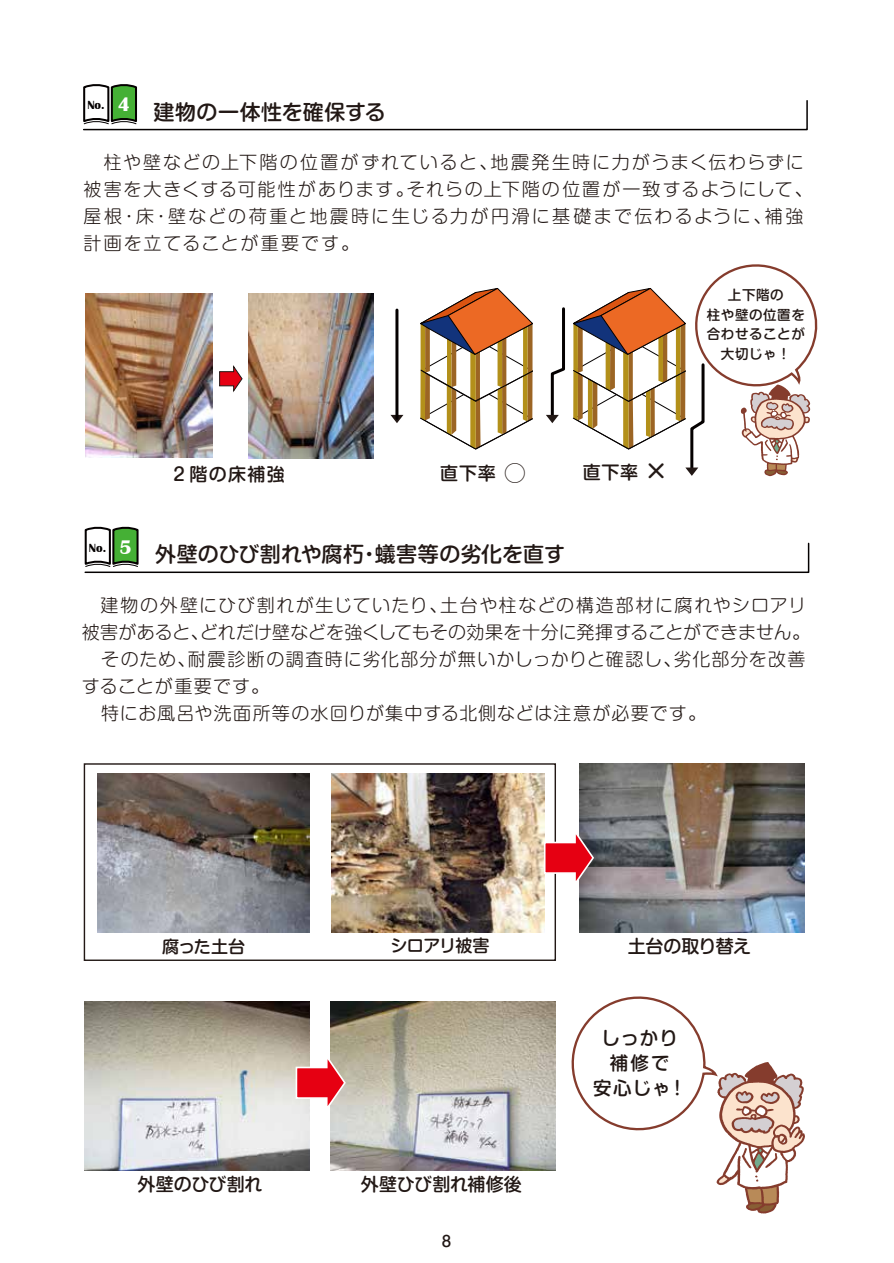
<style>
.page{position:relative;width:894px;height:1263px;background:#fff}
.page>*{position:absolute;margin:0;border:0;box-sizing:border-box;transform-origin:0 0}
.t1{font:500 21px "Shin M Go Pr 6";letter-spacing:.01em;color:#221815}
.t2{font:500 18.45px/25.3px "Shin M Go Pr 6";letter-spacing:.06em;color:#221815;text-align:center}
.t3{font:300 18px/27px "Shin M Go Pr 6";letter-spacing:.045em;color:#221815}
.t4{font:300 18px/27px "Shin M Go Pr 6";letter-spacing:.105em;color:#221815}
.t5{font:500 18px "Shin M Go Pr 6";letter-spacing:.01em;color:#221815}
.t6{font:500 18px "Shin M Go Pr 6";letter-spacing:-.02em;color:#221815}
.t7{font:500 17.1px "Shin M Go Pr 6";letter-spacing:-.035em;color:#221815}
.t8{font:500 15px "Shin M Go Pr 6";color:#221815}
.t9{font:500 13.5px/19.5px "Shin M Go Pr 6";letter-spacing:.045em;color:#221815;text-align:center}
.s1{font-size:21px}
.s2{font-size:25.5px}
</style>
<div class="page">
<img style="left:86px;top:294px;width:127px;height:164px">
<img style="left:249px;top:293px;width:124px;height:166px">
<img style="left:97px;top:773px;width:213px;height:160px">
<img style="left:580px;top:764px;width:224px;height:168px">
<img style="left:85px;top:1002px;width:225px;height:168px">
<img style="left:330px;top:1002px;width:225px;height:168px">
<svg style="left:83px;top:84px;width:725px;height:47px"></svg>
<svg style="left:84px;top:527px;width:725px;height:47px"></svg>
<svg style="left:219px;top:365px;width:24px;height:27px"></svg>
<svg style="left:420px;top:288px;width:113px;height:162px"></svg>
<svg style="left:390px;top:415px;width:13px;height:8px"></svg>
<hr style="left:395px;top:310px;width:3px;height:108px;background:#040000">
<img style="left:332px;top:773px;width:212px;height:160px">
<svg style="left:295px;top:1051px;width:52px;height:60px"></svg>
<div style="left:84px;top:763px;width:472px;height:198px;border:1px solid #221815"></div>
<svg style="left:543px;top:826px;width:52px;height:60px"></svg>
<svg style="left:571px;top:996px;width:233px;height:217px"></svg>
<svg style="left:546px;top:264px;width:272px;height:212px"></svg>
<p class="t1" style="left:87px;top:94px;width:300px"><sup>No.</sup> <sup>4</sup> 建物の一体性を確保する</p>
<p class="t4" style="left:84px;top:148px;width:730px">　柱や壁などの上下階の位置がずれていると、地震発生時に力がうまく伝わらずに被害を大きくする可能性があります。それらの上下階の位置が一致するようにして、屋根・床・壁などの荷重と地震時に生じる力が円滑に基礎まで伝わるように、補強計画を立てることが重要です。</p>
<p class="t5" style="left:170px;top:460px;width:116px">２階の床補強</p>
<p class="t5" style="left:440px;top:459px;width:87px">直下率 <span class="s1">◯</span></p>
<p class="t5" style="left:582px;top:457px;width:88px">直下率 <span class="s2">×</span></p>
<p class="t1" style="left:89px;top:537px;width:478px"><sup>No.</sup> <sup>5</sup> 外壁のひび割れや腐朽・蟻害等の劣化を直す</p>
<p class="t9" style="left:706px;top:285px;width:100px">上下階の<br>柱や壁の位置を合わせることが大切じゃ！</p>
<p class="t3" style="left:82px;top:591px;width:729px;text-indent:19px">建物の外壁にひび割れが生じていたり、土台や柱などの構造部材に腐れやシロアリ被害があると、どれだけ壁などを強くしてもその効果を十分に発揮することができません。　そのため、耐震診断の調査時に劣化部分が無いかしっかりと確認し、劣化部分を改善することが重要です。<br>　特にお風呂や洗面所等の水回りが集中する北側などは注意が必要です。</p>
<p class="t7" style="left:162px;top:932px;width:84px">腐った土台</p>
<p class="t5" style="left:137px;top:1169px;width:127px">外壁のひび割れ</p>
<p class="t7" style="left:390px;top:932px;width:100px">シロアリ被害</p>
<p class="t5" style="left:361px;top:1169px;width:163px">外壁ひび割れ補修後</p>
<p class="t8" style="left:441px;top:1229px;width:11px">8</p>
<p class="t6" style="left:627px;top:931px;width:125px">土台の取り替え</p>
<p class="t2" style="left:593px;top:1024px;width:95px">しっかり補修で<br>安心じゃ！</p>
</div>
